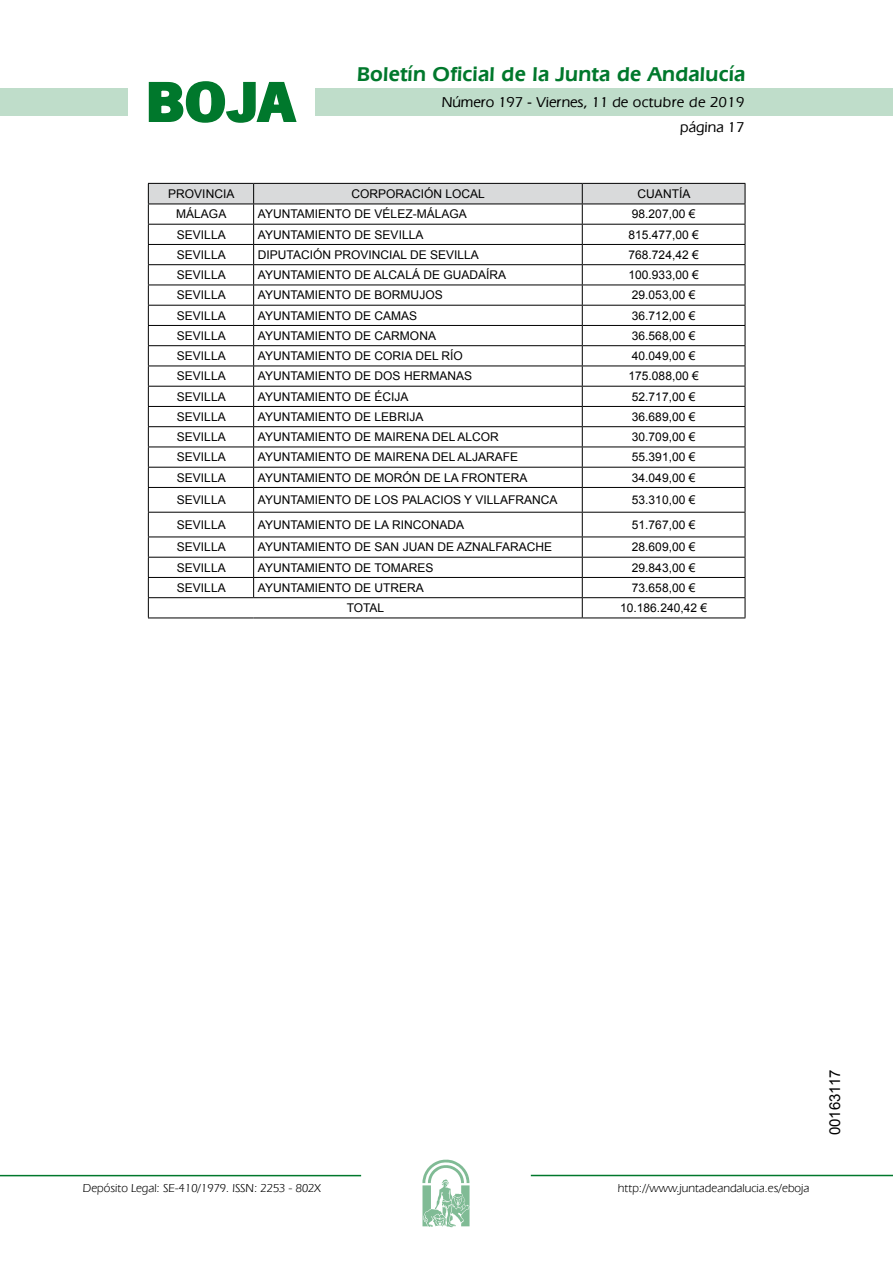
<style>
.page{position:relative;width:893px;height:1263px;background:#fff}
.page>*{position:absolute;margin:0;border:0;box-sizing:border-box;transform-origin:0 0}
.t1{font:700 57.75px "News Got T";color:#00782c;scale:1.14 1}
.t2{font:600 21px "Eras IT Cby BT";letter-spacing:.01em;color:#00782c}
.t3{font:500 15px/24.5px "Eras IT Cby BT";color:#000;text-align:right}
.t4{font:15px "Arial";color:#000}
.t5{font:12px "Arial";color:#000}
.t6{font:12px "Eras IT Cby BT";color:#000}
</style>
<div class="page">
<div style="left:315px;top:88px;width:577px;height:28px;background:#bfddca"></div>
<div style="left:0;top:88px;width:128px;height:28px;background:#bfddca"></div>
<hr style="left:0;top:1175px;width:361px;height:1px;background:#00782c">
<svg style="left:422px;top:1159px;width:47px;height:68px"></svg>
<hr style="left:531px;top:1175px;width:361px;height:1px;background:#00782c">
<svg style="left:148px;top:81px;width:149px;height:42px"></svg>
<svg style="left:148px;top:183px;width:597px;height:435px"></svg>
<hr style="left:148px;top:618px;width:105px;height:1px;background:#000">
<hr style="left:253px;top:618px;width:329px;height:1px;background:#000">
<hr style="left:582px;top:618px;width:163px;height:1px;background:#000">
<h1 class="t1" style="left:145px;top:68px;width:133px">BOJA</h1>
<h2 class="t2" style="left:357px;top:62px;width:390px">Boletín Oficial de la Junta de Andalucía</h2>
<p class="t3" style="left:442px;top:90px;width:304px">Número 197 - Viernes, 11 de octubre de 2019 página 17</p>
<p class="t5" style="left:168px;top:186px;width:68px">PROVINCIA</p>
<p class="t5" style="left:351px;top:186px;width:135px">CORPORACIÓN LOCAL</p>
<p class="t5" style="left:637px;top:186px;width:54px">CUANTÍA</p>
<p class="t5" style="left:176px;top:206px;width:52px">MÁLAGA</p>
<p class="t5" style="left:258px;top:206px;width:210px">AYUNTAMIENTO DE VÉLEZ-MÁLAGA</p>
<p class="t5" style="left:632px;top:206px;width:65px">98.207,00 €</p>
<p class="t5" style="left:177px;top:227px;width:50px">SEVILLA</p>
<p class="t5" style="left:258px;top:227px;width:167px">AYUNTAMIENTO DE SEVILLA</p>
<p class="t5" style="left:628px;top:227px;width:72px">815.477,00 €</p>
<p class="t5" style="left:177px;top:247px;width:50px">SEVILLA</p>
<p class="t5" style="left:258px;top:247px;width:222px">DIPUTACIÓN PROVINCIAL DE SEVILLA</p>
<p class="t5" style="left:628px;top:247px;width:72px">768.724,42 €</p>
<p class="t5" style="left:177px;top:267px;width:50px">SEVILLA</p>
<p class="t5" style="left:258px;top:267px;width:250px">AYUNTAMIENTO DE ALCALÁ DE GUADAÍRA</p>
<p class="t5" style="left:628px;top:267px;width:72px">100.933,00 €</p>
<p class="t5" style="left:177px;top:287px;width:50px">SEVILLA</p>
<p class="t5" style="left:258px;top:287px;width:186px">AYUNTAMIENTO DE BORMUJOS</p>
<p class="t5" style="left:632px;top:287px;width:65px">29.053,00 €</p>
<p class="t5" style="left:177px;top:308px;width:50px">SEVILLA</p>
<p class="t5" style="left:258px;top:308px;width:161px">AYUNTAMIENTO DE CAMAS</p>
<p class="t5" style="left:632px;top:308px;width:65px">36.712,00 €</p>
<p class="t5" style="left:177px;top:328px;width:50px">SEVILLA</p>
<p class="t5" style="left:258px;top:328px;width:180px">AYUNTAMIENTO DE CARMONA</p>
<p class="t5" style="left:632px;top:328px;width:65px">36.568,00 €</p>
<p class="t5" style="left:177px;top:348px;width:50px">SEVILLA</p>
<p class="t5" style="left:258px;top:348px;width:206px">AYUNTAMIENTO DE CORIA DEL RÍO</p>
<p class="t5" style="left:632px;top:348px;width:65px">40.049,00 €</p>
<p class="t5" style="left:177px;top:368px;width:50px">SEVILLA</p>
<p class="t5" style="left:258px;top:368px;width:216px">AYUNTAMIENTO DE DOS HERMANAS</p>
<p class="t5" style="left:628px;top:368px;width:72px">175.088,00 €</p>
<p class="t5" style="left:177px;top:389px;width:50px">SEVILLA</p>
<p class="t5" style="left:258px;top:389px;width:152px">AYUNTAMIENTO DE ÉCIJA</p>
<p class="t5" style="left:632px;top:389px;width:65px">52.717,00 €</p>
<p class="t5" style="left:177px;top:409px;width:50px">SEVILLA</p>
<p class="t5" style="left:258px;top:409px;width:167px">AYUNTAMIENTO DE LEBRIJA</p>
<p class="t5" style="left:632px;top:409px;width:65px">36.689,00 €</p>
<p class="t5" style="left:177px;top:429px;width:50px">SEVILLA</p>
<p class="t5" style="left:258px;top:429px;width:242px">AYUNTAMIENTO DE MAIRENA DEL ALCOR</p>
<p class="t5" style="left:632px;top:429px;width:65px">30.709,00 €</p>
<p class="t5" style="left:177px;top:449px;width:50px">SEVILLA</p>
<p class="t5" style="left:258px;top:449px;width:262px">AYUNTAMIENTO DE MAIRENA DEL ALJARAFE</p>
<p class="t5" style="left:632px;top:449px;width:65px">55.391,00 €</p>
<p class="t5" style="left:177px;top:470px;width:50px">SEVILLA</p>
<p class="t5" style="left:258px;top:470px;width:271px">AYUNTAMIENTO DE MORÓN DE LA FRONTERA</p>
<p class="t5" style="left:632px;top:470px;width:65px">34.049,00 €</p>
<p class="t5" style="left:177px;top:492px;width:50px">SEVILLA</p>
<p class="t5" style="left:258px;top:492px;width:301px">AYUNTAMIENTO DE LOS PALACIOS Y VILLAFRANCA</p>
<p class="t5" style="left:632px;top:492px;width:65px">53.310,00 €</p>
<p class="t5" style="left:177px;top:517px;width:50px">SEVILLA</p>
<p class="t5" style="left:258px;top:517px;width:208px">AYUNTAMIENTO DE LA RINCONADA</p>
<p class="t5" style="left:632px;top:517px;width:65px">51.767,00 €</p>
<p class="t5" style="left:177px;top:539px;width:50px">SEVILLA</p>
<p class="t5" style="left:258px;top:539px;width:296px">AYUNTAMIENTO DE SAN JUAN DE AZNALFARACHE</p>
<p class="t5" style="left:632px;top:539px;width:65px">28.609,00 €</p>
<p class="t5" style="left:177px;top:560px;width:50px">SEVILLA</p>
<p class="t5" style="left:258px;top:560px;width:177px">AYUNTAMIENTO DE TOMARES</p>
<p class="t5" style="left:632px;top:560px;width:65px">29.843,00 €</p>
<p class="t5" style="left:177px;top:580px;width:50px">SEVILLA</p>
<p class="t5" style="left:258px;top:580px;width:168px">AYUNTAMIENTO DE UTRERA</p>
<p class="t5" style="left:632px;top:580px;width:65px">73.658,00 €</p>
<p class="t5" style="left:347px;top:600px;width:39px">TOTAL</p>
<p class="t5" style="left:620px;top:600px;width:88px">10.186.240,42 €</p>
<p class="t6" style="left:83px;top:1181px;width:239px">Depósito Legal: SE-410/1979. ISSN: 2253 - 802X</p>
<p class="t6" style="left:618px;top:1181px;width:193px">http://www.juntadeandalucia.es/eboja</p>
<p class="t4" style="left:825px;top:1135px;width:67px;rotate:-90deg">00163117</p>
</div>
